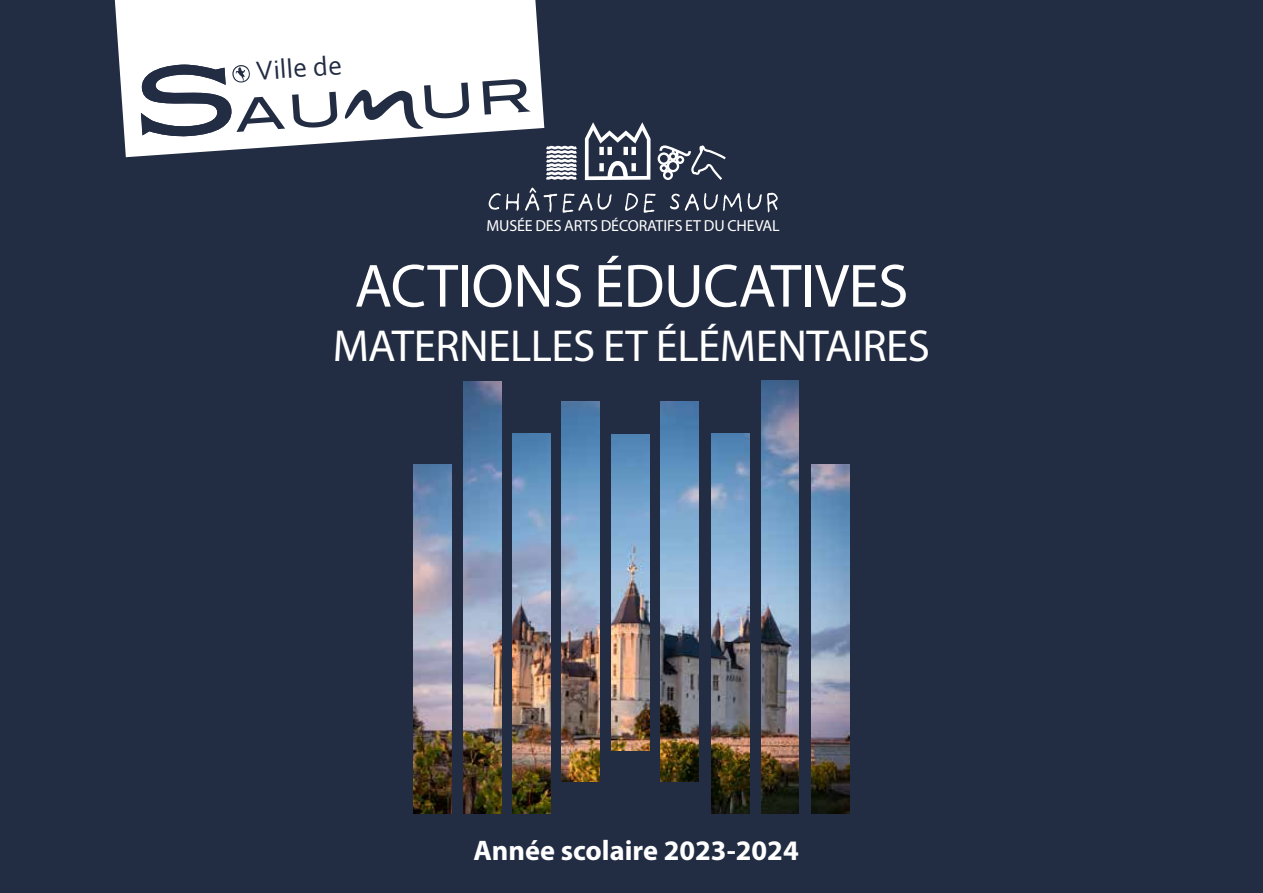
<style>
.page{position:relative;width:1263px;height:893px;background:#222c42}
.page>*{position:absolute;margin:0;border:0;box-sizing:border-box;transform-origin:0 0}
.t1{font:61.5px "Myriad Pro";letter-spacing:-.01em;color:#fff}
.t2{font:45px "Myriad Pro";letter-spacing:-.01em;color:#fff}
.t3{font:700 28.35px "Myriad Pro";color:#fff}
.t4{font:27.75px "Corbel";color:#222c42}
.t5{font:16.05px "Myriad Pro";letter-spacing:-.01em;color:#fff}
</style>
<div class="page">
<svg style="left:489px;top:188px;width:289px;height:25px"></svg>
<svg style="left:546px;top:146px;width:31px;height:34px"></svg>
<svg style="left:658px;top:145px;width:68px;height:35px"></svg>
<svg style="left:585px;top:122px;width:65px;height:58px"></svg>
<svg style="left:115px;top:0;width:429px;height:157px;fill:#fff"></svg>
<img style="left:811px;top:464px;width:38px;height:350px">
<img style="left:761px;top:381px;width:38px;height:432px">
<img style="left:711px;top:433px;width:38px;height:380px">
<img style="left:660px;top:401px;width:38px;height:380px">
<img style="left:611px;top:434px;width:38px;height:316px">
<img style="left:562px;top:401px;width:37px;height:380px">
<img style="left:513px;top:433px;width:37px;height:380px">
<img style="left:464px;top:381px;width:37px;height:433px">
<img style="left:414px;top:464px;width:38px;height:350px">
<svg style="left:141px;top:64px;width:390px;height:73px"></svg>
<h3 class="t4" style="left:255px;top:54px;width:88px;rotate:-4deg">Ville de</h3>
<p class="t5" style="left:486px;top:216px;width:295px">MUSÉE DES ARTS DÉCORATIFS ET DU CHEVAL</p>
<h1 class="t1" style="left:354px;top:248px;width:555px">ACTIONS ÉDUCATIVES</h1>
<h2 class="t2" style="left:333px;top:318px;width:599px">MATERNELLES ET ÉLÉMENTAIRES</h2>
<h3 class="t3" style="left:473px;top:832px;width:327px">Année scolaire 2023-2024</h3>
</div>
